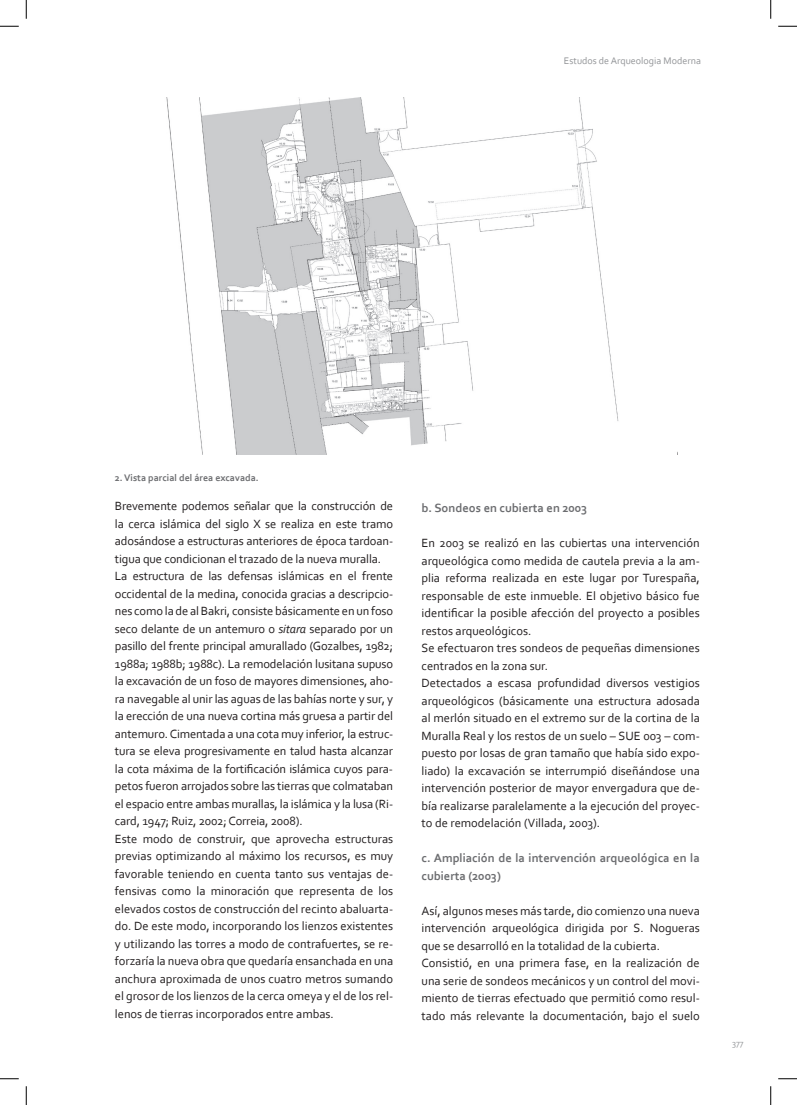
<style>
.page{position:relative;width:797px;height:1105px;background:#fff}
.page>*{position:absolute;margin:0;border:0;box-sizing:border-box;transform-origin:0 0}
.t1{font:12.5px/17.5px "Corbel";color:#231f20;text-align:justify}
.t2{font:700 12.5px/17.5px "Corbel";color:#6c6d70}
.t3{font:700 10px "Corbel";color:#6c6d70}
.t4{font:10px "Corbel";color:#939598}
.t5{font:8.75px "Corbel";color:#939598}
.s1{font-style:italic}
</style>
<div class="page">
<img style="left:166px;top:97px;width:453px;height:357px">
<svg style="left:0;top:25px;width:19px;height:2px"></svg>
<svg style="left:778px;top:25px;width:19px;height:2px"></svg>
<svg style="left:0;top:1078px;width:19px;height:1px"></svg>
<svg style="left:778px;top:1078px;width:19px;height:1px"></svg>
<svg style="left:25px;top:0;width:2px;height:19px"></svg>
<svg style="left:25px;top:1086px;width:2px;height:19px"></svg>
<svg style="left:770px;top:0;width:1px;height:19px"></svg>
<svg style="left:770px;top:1086px;width:1px;height:19px"></svg>
<p class="t4" style="left:564px;top:54px;width:138px">Estudos de Arqueologia Moderna</p>
<p class="t3" style="left:115px;top:472px;width:145px">2. Vista parcial del área excavada.</p>
<p class="t1" style="left:115px;top:497px;width:280px">Brevemente podemos señalar que la construcción de la cerca islámica del siglo X se realiza en este tramo adosándose a estructuras anteriores de época tardoan&shy;tigua que condicionan el trazado de la nueva muralla.</p>
<p class="t1" style="left:115px;top:567px;width:280px">La estructura de las defensas islámicas en el frente</p>
<p class="t1" style="left:115px;top:585px;width:280px">occidental de la medina, conocida gracias a descripcio&shy;nes como la de al Bakri, consiste básicamente en un foso seco delante de un antemuro o <span class="s1">sitara</span> separado por un pasillo del frente principal amurallado (Gozalbes, 1982; 1988a; 1988b; 1988c). La remodelación lusitana supuso la excavación de un foso de mayores dimensiones, aho&shy;ra navegable al unir las aguas de las bahías norte y sur, y la erección de una nueva cortina más gruesa a partir del antemuro. Cimentada a una cota muy inferior, la estruc&shy;tura se eleva progresivamente en talud hasta alcanzar la cota máxima de la fortificación islámica cuyos para&shy;petos fueron arrojados sobre las tierras que colmataban el espacio entre ambas murallas, la islámica y la lusa (Ri&shy;card, 1947; Ruiz, 2002; Correia, 2008).</p>
<p class="t1" style="left:115px;top:830px;width:280px">Este modo de construir, que aprovecha estructuras previas optimizando al máximo los recursos, es muy favorable teniendo en cuenta tanto sus ventajas de&shy;fensivas como la minoración que representa de los elevados costos de construcción del recinto abaluarta&shy;do. De este modo, incorporando los lienzos existentes y utilizando las torres a modo de contrafuertes, se re&shy;forzaría la nueva obra que quedaría ensanchada en una anchura aproximada de unos cuatro metros sumando el grosor de los lienzos de la cerca omeya y el de los rel-</p>
<p class="t1" style="left:115px;top:1005px;width:220px">lenos de tierras incorporados entre ambas.</p>
<p class="t2" style="left:421px;top:499px;width:167px">b. Sondeos en cubierta en 2003</p>
<p class="t1" style="left:421px;top:534px;width:280px">En 2003 se realizó en las cubiertas una intervención arqueológica como medida de cautela previa a la am&shy;plia reforma realizada en este lugar por Turespaña, responsable de este inmueble. El objetivo básico fue identificar la posible afección del proyecto a posibles restos arqueológicos.</p>
<p class="t1" style="left:421px;top:639px;width:280px">Se efectuaron tres sondeos de pequeñas dimensiones centrados en la zona sur.</p>
<p class="t1" style="left:421px;top:674px;width:280px">Detectados a escasa profundidad diversos vestigios arqueológicos (básicamente una estructura adosada al merlón situado en el extremo sur de la cortina de la Muralla Real y los restos de un suelo – SUE 003 – com&shy;puesto por losas de gran tamaño que había sido expo&shy;liado) la excavación se interrumpió diseñándose una intervención posterior de mayor envergadura que de&shy;bía realizarse paralelamente a la ejecución del proyec&shy;to de remodelación (Villada, 2003).</p>
<p class="t2" style="left:421px;top:849px;width:280px">c. Ampliación de la intervención arqueológica en la cubierta (2003)</p>
<p class="t1" style="left:421px;top:901px;width:280px">Así, algunos meses más tarde, dio comienzo una nueva intervención arqueológica dirigida por S. Nogueras que se desarrolló en la totalidad de la cubierta.</p>
<p class="t1" style="left:421px;top:954px;width:280px">Consistió, en una primera fase, en la realización de una serie de sondeos mecánicos y un control del movi&shy;miento de tierras efectuado que permitió como resul&shy;tado más relevante la documentación, bajo el suelo</p>
<p class="t5" style="left:732px;top:1037px;width:13px">377</p>
</div>
